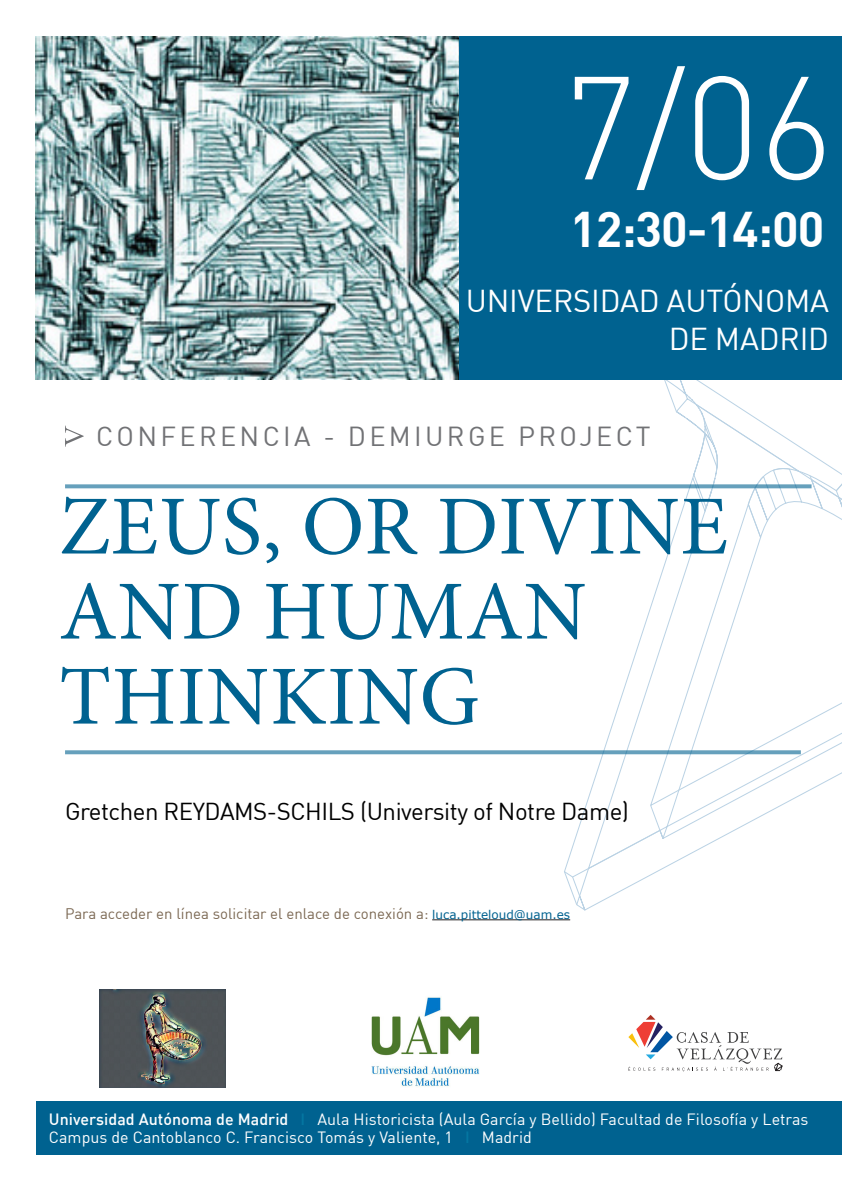
<style>
.page{position:relative;width:842px;height:1191px;background:#fff}
.page>*{position:absolute;margin:0;border:0;box-sizing:border-box;transform-origin:0 0}
.Fecha{font:300 144px "DIN";color:#fff}
.t1{font:84px/85px "Minion Pro";letter-spacing:.01em;color:#006290}
.Encabezamiento{font:700 49px "DIN";letter-spacing:-.02em;color:#fff}
.Encabezamiento-2{font:31px "DIN";letter-spacing:-.005em;color:#fff}
.Encabezamiento-3{font:27px "DIN";letter-spacing:.125em;color:#717275}
.t2{font:24px "DIN";letter-spacing:-.02em;color:#000}
.Fecha-2{font:16px/17.7px "DIN";letter-spacing:.005em;color:#fff}
.t3{font:15px "DIN";color:#7c6954}
.s1{font-family:"Verdana";font-size:12px;color:#006290}
.s2{font-weight:500}
.s3{font-weight:500;color:#0577a2}
</style>
<div class="page">
<svg style="left:576px;top:702px;width:266px;height:209px"></svg>
<svg style="left:566px;top:877px;width:207px;height:28px"></svg>
<svg style="left:564px;top:488px;width:230px;height:389px"></svg>
<svg style="left:663px;top:380px;width:179px;height:202px"></svg>
<img style="left:35px;top:36px;width:424px;height:344px">
<hr style="left:432px;top:919px;width:138px;height:1px;background:#231f20">
<div style="left:459px;top:36px;width:383px;height:344px;background:#006290"></div>
<svg style="left:65px;top:426px;width:19px;height:21px"></svg>
<div style="left:36px;top:1101px;width:806px;height:54px;background:#006290"></div>
<svg style="left:628px;top:1015px;width:154px;height:56px"></svg>
<img style="left:371px;top:997px;width:109px;height:90px">
<img style="left:100px;top:989px;width:125px;height:98px">
<svg style="left:65px;top:484px;width:746px;height:4px;background:#73a8c1"></svg>
<svg style="left:65px;top:750px;width:736px;height:4px;background:#71a6c0"></svg>
<p class="Fecha" style="left:562px;top:39px;width:272px">7/06</p>
<p class="Encabezamiento" style="left:570px;top:198px;width:256px">12:30-14:00</p>
<p class="Encabezamiento-2" style="left:466px;top:281px;width:365px">UNIVERSIDAD AUTÓNOMA</p>
<p class="Encabezamiento-2" style="left:669px;top:319px;width:162px">DE MADRID</p>
<p class="Encabezamiento-3" style="left:96px;top:419px;width:556px">CONFERENCIA - DEMIURGE PROJECT</p>
<p class="t1" style="left:59px;top:484px;width:670px">ZEUS, OR DIVINE</p>
<p class="t1" style="left:59px;top:569px;width:529px">AND HUMAN<br>THINKING</p>
<p class="t2" style="left:65px;top:796px;width:566px">Gretchen REYDAMS-SCHILS (University of Notre Dame)</p>
<p class="t3" style="left:65px;top:904px;width:507px">Para acceder en línea solicitar el enlace de conexión a: <span class="s1">luca.pitteloud@uam.es</span></p>
<p class="Fecha-2" style="left:49px;top:1110px;width:761px"><span class="s2">Universidad Autónoma de Madrid</span> <span class="s3">I</span> Aula Historicista (Aula García y Bellido) Facultad de Filosofía y Letras<br>Campus de Cantoblanco C. Francisco Tomás y Valiente, 1 <span class="s3">I</span> Madrid</p>
</div>
